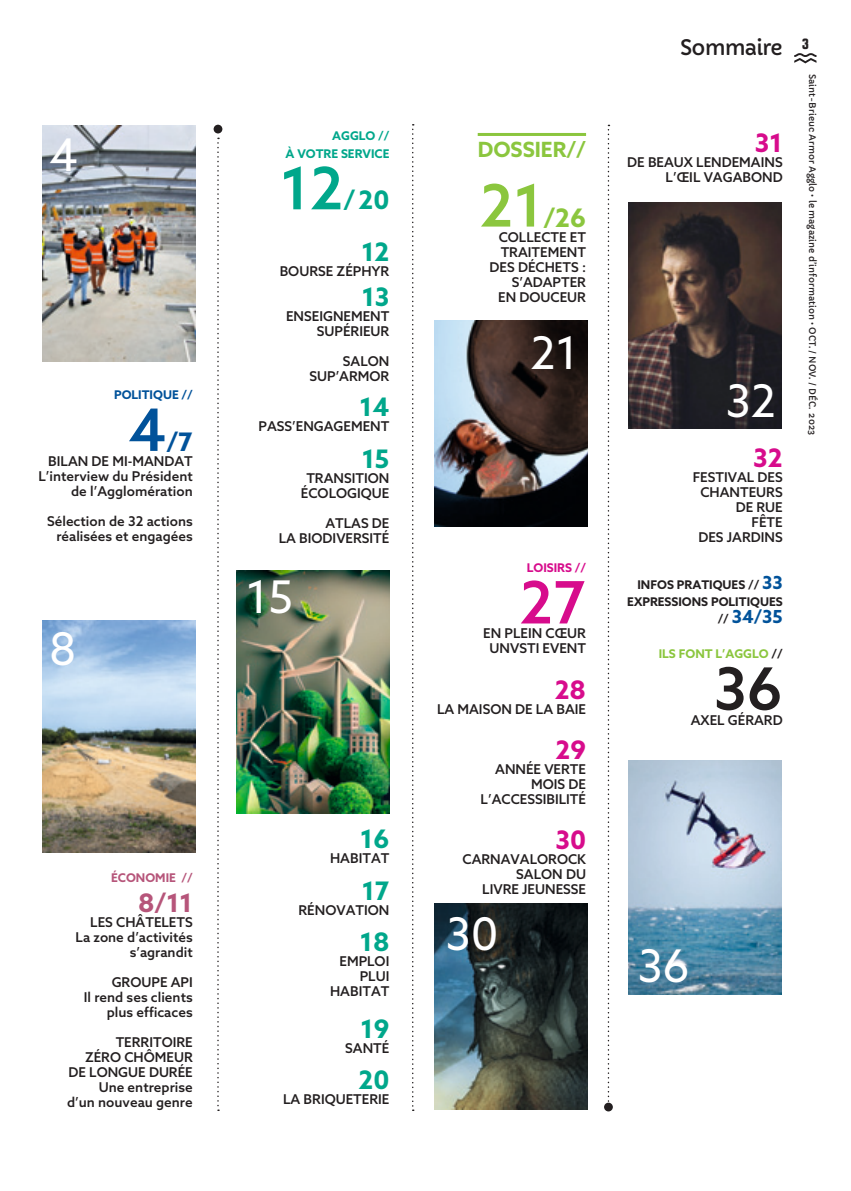
<style>
.page{position:relative;width:851px;height:1191px;background:#fff}
.page>*{position:absolute;margin:0;border:0;box-sizing:border-box;transform-origin:0 0}
.t1{font:500 58.5px "Azo Sans";color:#00a78b}
.t2{font:500 58.5px "Azo Sans";color:#8bc63e}
.t3{font:500 58.5px "Azo Sans";color:#d70c8c}
.t4{font:500 58.5px "Azo Sans";color:#231f20}
.t5{font:500 58.5px "Azo Sans";color:#01529a}
.t6{font:45px "Azo Sans";color:#fff}
.t7{font:700 25.5px/51.8px "Azo Sans";color:#00a78b;text-align:right}
.t8{font:700 25.5px "Azo Sans";color:#d70c8c}
.t9{font:700 25.5px "Azo Sans";color:#b6557a}
.t10{font:700 25.5px "Azo Sans";color:#8bc63e}
.t11{font:700 25.5px "Azo Sans";color:#01529a}
.t12{font:700 21px "Azo Sans";color:#8bc63e}
.t13{font:21px "Capriola";letter-spacing:-.04em;color:#231f20}
.t14{font:700 18px "Azo Sans";color:#01529a}
.t15{font:500 13.5px/15px "Azo Sans";color:#231f20;text-align:right}
.t16{font:700 12px/17.2px "Azo Sans";color:#231f20;text-align:right}
.t17{font:700 12px/17.2px "Azo Sans";color:#00a78b;text-align:right}
.t18{font:700 12px "Azo Sans";color:#8bc63e}
.t19{font:700 12px "Azo Sans";color:#01529a}
.t20{font:700 12px "Azo Sans";color:#b6557a}
.t21{font:700 12px "Azo Sans";color:#d70c8c}
.t22{font:9px "Capriola";color:#231f20}
.s1{font-size:18px;color:#01529a}
.s2{font-size:12px;color:#231f20}
.s3{color:#231f20}
</style>
<div class="page">
<hr style="left:477px;top:133px;width:109px;height:3px;background:#8bc63e">
<svg style="left:794px;top:53px;width:22px;height:10px"></svg>
<svg style="left:217px;top:138px;width:2px;height:973px"></svg>
<div style="left:213px;top:125px;width:9px;height:8px;background:#231f20;border-radius:50%"></div>
<svg style="left:412px;top:124px;width:1px;height:987px"></svg>
<svg style="left:607px;top:125px;width:2px;height:977px"></svg>
<div style="left:604px;top:1102px;width:8px;height:9px;background:#231f20;border-radius:50%"></div>
<img style="left:43px;top:126px;width:153px;height:235px">
<img style="left:43px;top:621px;width:153px;height:231px">
<img style="left:434px;top:320px;width:153px;height:206px">
<img style="left:628px;top:203px;width:153px;height:225px">
<img style="left:628px;top:760px;width:153px;height:235px">
<img style="left:434px;top:903px;width:153px;height:206px">
<img style="left:236px;top:571px;width:153px;height:242px">
<h2 class="t6" style="left:49px;top:136px;width:30px">4</h2>
<p class="t19" style="left:114px;top:390px;width:80px">POLITIQUE //</p>
<h1 class="t5" style="left:128px;top:405px;width:39px">4</h1>
<h3 class="t11" style="left:166px;top:431px;width:28px">/7</h3>
<p class="t15" style="left:39px;top:454px;width:156px">BILAN DE MI-MANDAT<br>L’interview du Président de l’Agglomération</p>
<p class="t15" style="left:47px;top:514px;width:147px">Sélection de 32 actions réalisées et engagées</p>
<h2 class="t6" style="left:49px;top:630px;width:29px">8</h2>
<p class="t20" style="left:111px;top:873px;width:83px">ÉCONOMIE //</p>
<h3 class="t9" style="left:138px;top:892px;width:56px">8/11</h3>
<p class="t15" style="left:76px;top:916px;width:119px">LES CHÂTELETS<br>La zone d’activités s’agrandit</p>
<p class="t15" style="left:84px;top:976px;width:110px">GROUPE API<br>Il rend ses clients plus efficaces</p>
<p class="t15" style="left:67px;top:1036px;width:127px">TERRITOIRE<br>ZÉRO CHÔMEUR<br>DE LONGUE DURÉE<br>Une entreprise<br>d’un nouveau genre</p>
<p class="t17" style="left:285px;top:128px;width:105px">AGGLO //<br>À VOTRE SERVICE</p>
<h1 class="t1" style="left:280px;top:164px;width:65px">12</h1>
<h3 class="t7" style="left:343px;top:176px;width:47px">/ 20<br>12</h3>
<p class="t15" style="left:280px;top:265px;width:111px">BOURSE ZÉPHYR</p>
<h3 class="t7" style="left:361px;top:273px;width:29px">13</h3>
<p class="t15" style="left:286px;top:310px;width:105px">ENSEIGNEMENT<br>SUPÉRIEUR</p>
<p class="t15" style="left:309px;top:355px;width:81px">SALON<br>SUP’ARMOR</p>
<h3 class="t7" style="left:359px;top:383px;width:31px">14</h3>
<p class="t15" style="left:258px;top:420px;width:132px">PASS’ENGAGEMENT</p>
<h3 class="t7" style="left:362px;top:435px;width:29px">15</h3>
<p class="t15" style="left:301px;top:472px;width:90px;text-align:center">TRANSITION<br>ÉCOLOGIQUE</p>
<p class="t15" style="left:279px;top:517px;width:112px">ATLAS DE<br>LA BIODIVERSITÉ</p>
<h2 class="t6" style="left:246px;top:578px;width:49px">15</h2>
<h3 class="t7" style="left:360px;top:814px;width:31px">16</h3>
<p class="t15" style="left:330px;top:851px;width:61px">HABITAT</p>
<h3 class="t7" style="left:361px;top:866px;width:29px">17</h3>
<p class="t15" style="left:298px;top:903px;width:92px">RÉNOVATION</p>
<h3 class="t7" style="left:360px;top:918px;width:31px">18</h3>
<p class="t15" style="left:330px;top:955px;width:61px">EMPLOI<br>PLUI<br>HABITAT</p>
<h3 class="t7" style="left:360px;top:1004px;width:30px">19</h3>
<p class="t15" style="left:345px;top:1041px;width:46px">SANTÉ</p>
<h3 class="t7" style="left:358px;top:1056px;width:32px">20</h3>
<p class="t15" style="left:283px;top:1093px;width:108px">LA BRIQUETERIE</p>
<h3 class="t12" style="left:477px;top:141px;width:110px">DOSSIER//</h3>
<h1 class="t2" style="left:479px;top:181px;width:65px">21</h1>
<h3 class="t10" style="left:543px;top:207px;width:44px">/26</h3>
<p class="t15" style="left:489px;top:230px;width:98px">COLLECTE ET<br>TRAITEMENT<br>DES DÉCHETS :<br>S’ADAPTER<br>EN DOUCEUR</p>
<h2 class="t6" style="left:530px;top:334px;width:50px">21</h2>
<p class="t21" style="left:526px;top:562px;width:61px">LOISIRS //</p>
<h1 class="t3" style="left:519px;top:578px;width:68px">27</h1>
<p class="t15" style="left:489px;top:642px;width:98px">UNVSTI EVENT</p>
<h3 class="t8" style="left:554px;top:678px;width:33px">28</h3>
<p class="t15" style="left:437px;top:702px;width:150px">LA MAISON DE LA BAIE</p>
<h3 class="t8" style="left:555px;top:738px;width:32px">29</h3>
<p class="t15" style="left:480px;top:762px;width:107px">ANNÉE VERTE<br>MOIS DE<br>L’ACCESSIBILITÉ</p>
<h3 class="t8" style="left:555px;top:828px;width:32px">30</h3>
<p class="t15" style="left:462px;top:852px;width:125px">CARNAVALOROCK<br>SALON DU<br>LIVRE JEUNESSE</p>
<p class="t15" style="left:483px;top:627px;width:104px">EN PLEIN CŒUR</p>
<h2 class="t6" style="left:445px;top:915px;width:54px">30</h2>
<h3 class="t13" style="left:680px;top:37px;width:130px">Sommaire <sup>3</sup></h3>
<h3 class="t8" style="left:754px;top:132px;width:29px">31</h3>
<p class="t15" style="left:627px;top:155px;width:157px">DE BEAUX LENDEMAINS<br>L’ŒIL VAGABOND</p>
<h2 class="t6" style="left:725px;top:382px;width:52px">32</h2>
<h3 class="t8" style="left:753px;top:447px;width:31px">32</h3>
<p class="t15" style="left:692px;top:470px;width:91px">FESTIVAL DES<br>CHANTEURS<br>DE RUE<br>FÊTE<br>DES JARDINS</p>
<p class="t16" style="left:627px;top:577px;width:157px">INFOS PRATIQUES // <span class="s1">33<br></span>EXPRESSIONS POLITIQUES</p>
<h3 class="t14" style="left:717px;top:609px;width:66px"><span class="s2">//</span> 34/35</h3>
<p class="t18" style="left:658px;top:648px;width:125px">ILS FONT L’AGGLO <span class="s3">//</span></p>
<h1 class="t4" style="left:713px;top:664px;width:70px">36</h1>
<p class="t15" style="left:690px;top:713px;width:93px">AXEL GÉRARD</p>
<p class="t22" style="left:816px;top:74px;width:363px;rotate:90deg">Saint-Brieuc Armor Agglo • le magazine d’information • OCT. / NOV. / DÉC. 2023</p>
<h2 class="t6" style="left:637px;top:947px;width:53px">36</h2>
</div>
